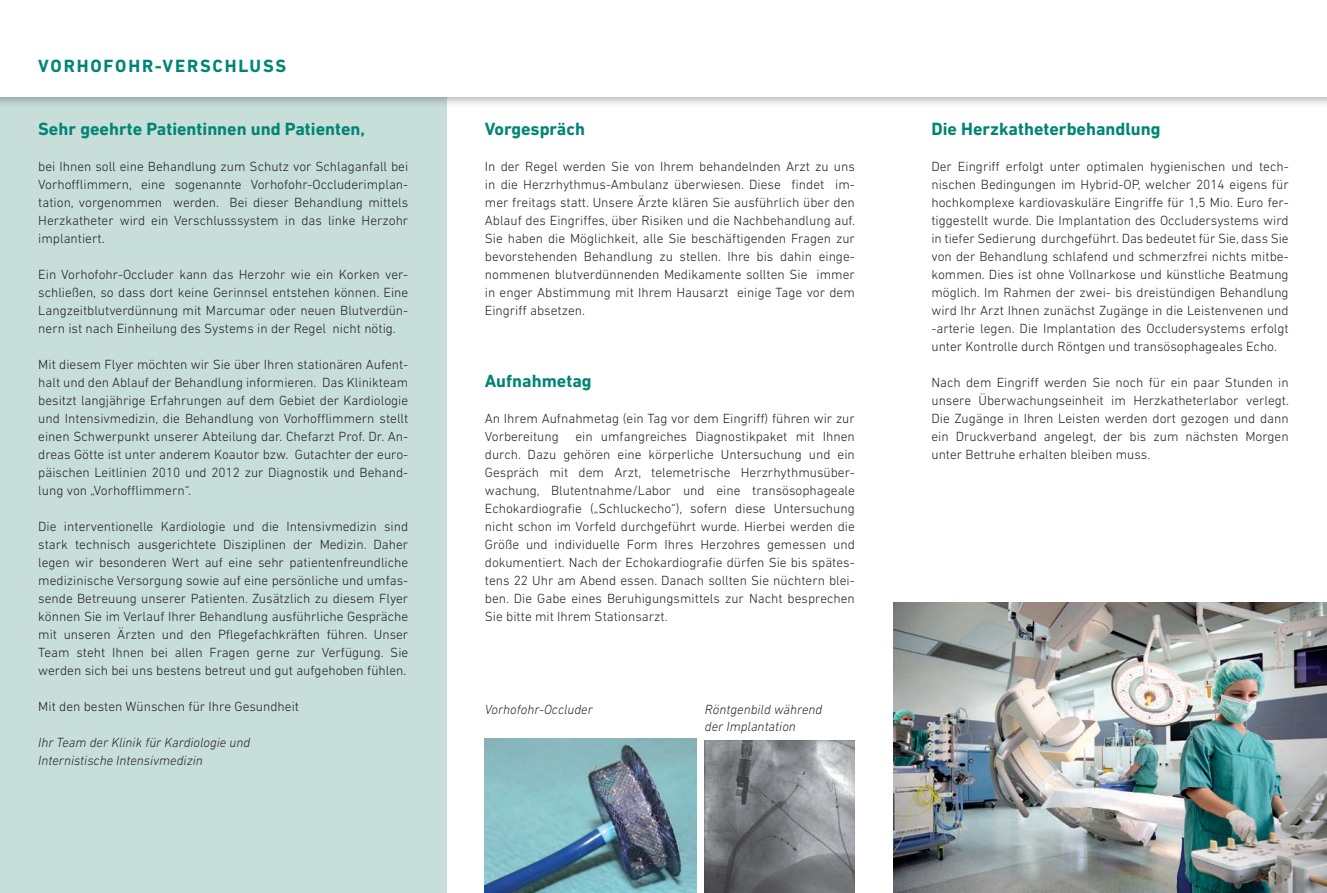
<style>
.page{position:relative;width:1327px;height:893px;background:#fff}
.page>*{position:absolute;margin:0;border:0;box-sizing:border-box;transform-origin:0 0}
.t1{font:700 18px "DIN Next LT Pro";color:#008575}
.t2{font:700 18px "DIN Next LT Pro";letter-spacing:.1em;color:#008575}
.t3{font:300 13.5px/18px "DIN Next LT Pro";color:#231f20;text-align:justify}
.t4{font:italic 300 13.5px/18px "DIN Next LT Pro";color:#231f20}
</style>
<div class="page">
<div style="left:0;top:0;width:446px;height:893px;background:#c7ded9"></div>
<div style="left:0;top:0;width:1327px;height:108px;background:#231f20;opacity:.3"></div>
<div style="left:0;top:0;width:1327px;height:97px;background:#fff"></div>
<img style="left:893px;top:603px;width:434px;height:290px">
<img style="left:485px;top:739px;width:211px;height:154px">
<img style="left:705px;top:740px;width:150px;height:153px">
<h1 class="t2" style="left:38px;top:55px;width:249px">VORHOFOHR-VERSCHLUSS</h1>
<h1 class="t1" style="left:38px;top:118px;width:328px">Sehr geehrte Patientinnen und Patienten,</h1>
<p class="t3" style="left:38px;top:157px;width:371px">bei Ihnen soll eine Behandlung zum Schutz vor Schlaganfall bei Vorhofflimmern, eine sogenannte Vorhofohr-Occluderimplan&shy;tation, vorgenommen werden. Bei dieser Behandlung mittels Herzkatheter wird ein Verschlusssystem in das linke Herzohr implantiert.</p>
<p class="t3" style="left:38px;top:265px;width:371px">Ein Vorhofohr-Occluder kann das Herzohr wie ein Korken ver&shy;schließen, so dass dort keine Gerinnsel entstehen können. Eine Langzeitblutverdünnung mit Marcumar oder neuen Blutverdün&shy;nern ist nach Einheilung des Systems in der Regel nicht nötig.</p>
<p class="t3" style="left:38px;top:355px;width:371px">Mit diesem Flyer möchten wir Sie über Ihren stationären Aufent&shy;halt und den Ablauf der Behandlung informieren. Das Klinikteam besitzt langjährige Erfahrungen auf dem Gebiet der Kardiologie und Intensivmedizin, die Behandlung von Vorhofflimmern stellt einen Schwerpunkt unserer Abteilung dar. Chefarzt Prof. Dr. An&shy;dreas Götte ist unter anderem Koautor bzw. Gutachter der euro&shy;päischen Leitlinien 2010 und 2012 zur Diagnostik und Behand&shy;lung von „Vorhofflimmern“.</p>
<p class="t3" style="left:38px;top:517px;width:371px">Die interventionelle Kardiologie und die Intensivmedizin sind stark technisch ausgerichtete Disziplinen der Medizin. Daher legen wir besonderen Wert auf eine sehr patientenfreundliche medizinische Versorgung sowie auf eine persönliche und umfas&shy;sende Betreuung unserer Patienten. Zusätzlich zu diesem Flyer können Sie im Verlauf Ihrer Behandlung ausführliche Gespräche mit unseren Ärzten und den Pflegefachkräften führen. Unser Team steht Ihnen bei allen Fragen gerne zur Verfügung. Sie werden sich bei uns bestens betreut und gut aufgehoben fühlen.</p>
<p class="t3" style="left:38px;top:697px;width:262px">Mit den besten Wünschen für Ihre Gesundheit</p>
<p class="t4" style="left:38px;top:733px;width:214px">Ihr Team der Klinik für Kardiologie und<br>Internistische Intensivmedizin</p>
<h1 class="t1" style="left:485px;top:118px;width:102px">Vorgespräch</h1>
<p class="t3" style="left:485px;top:157px;width:372px">In der Regel werden Sie von Ihrem behandelnden Arzt zu uns in die Herzrhythmus-Ambulanz überwiesen. Diese findet im&shy;mer freitags statt. Unsere Ärzte klären Sie ausführlich über den Ablauf des Eingriffes, über Risiken und die Nachbehandlung auf.<br>Sie haben die Möglichkeit, alle Sie beschäftigenden Fragen zur bevorstehenden Behandlung zu stellen. Ihre bis dahin einge&shy;nommenen blutverdünnenden Medikamente sollten Sie immer in enger Abstimmung mit Ihrem Hausarzt einige Tage vor dem Eingriff absetzen.</p>
<h1 class="t1" style="left:485px;top:370px;width:108px">Aufnahmetag</h1>
<p class="t3" style="left:485px;top:409px;width:371px">An Ihrem Aufnahmetag (ein Tag vor dem Eingriff) führen wir zur Vorbereitung ein umfangreiches Diagnostikpaket mit Ihnen durch. Dazu gehören eine körperliche Untersuchung und ein Gespräch mit dem Arzt, telemetrische Herzrhythmusüber&shy;wachung, Blutentnahme/Labor und eine transösophageale Echokardiografie („Schluckecho“), sofern diese Untersuchung nicht schon im Vorfeld durchgeführt wurde. Hierbei werden die Größe und individuelle Form Ihres Herzohres gemessen und dokumentiert. Nach der Echokardiografie dürfen Sie bis spätes&shy;tens 22 Uhr am Abend essen. Danach sollten Sie nüchtern blei&shy;ben. Die Gabe eines Beruhigungsmittels zur Nacht besprechen Sie bitte mit Ihrem Stationsarzt.</p>
<p class="t4" style="left:485px;top:701px;width:109px">Vorhofohr-Occluder</p>
<p class="t4" style="left:705px;top:701px;width:119px;line-height:16.2px">Röntgenbild während der Implantation</p>
<h1 class="t1" style="left:931px;top:118px;width:230px">Die Herzkatheterbehandlung</h1>
<p class="t3" style="left:931px;top:157px;width:359px">Der Eingriff erfolgt unter optimalen hygienischen und tech&shy;nischen Bedingungen im Hybrid-OP, welcher 2014 eigens für hochkomplexe kardiovaskuläre Eingriffe für 1,5 Mio. Euro fer&shy;tiggestellt wurde. Die Implantation des Occludersystems wird in tiefer Sedierung durchgeführt. Das bedeutet für Sie, dass Sie von der Behandlung schlafend und schmerzfrei nichts mitbe&shy;kommen. Dies ist ohne Vollnarkose und künstliche Beatmung möglich. Im Rahmen der zwei- bis dreistündigen Behandlung wird Ihr Arzt Ihnen zunächst Zugänge in die Leistenvenen und -arterie legen. Die Implantation des Occludersystems erfolgt unter Kontrolle durch Röntgen und transösophageales Echo.</p>
<p class="t3" style="left:931px;top:373px;width:359px">Nach dem Eingriff werden Sie noch für ein paar Stunden in unsere Überwachungseinheit im Herzkatheterlabor verlegt.<br>Die Zugänge in Ihren Leisten werden dort gezogen und dann ein Druckverband angelegt, der bis zum nächsten Morgen unter Bettruhe erhalten bleiben muss.</p>
</div>
